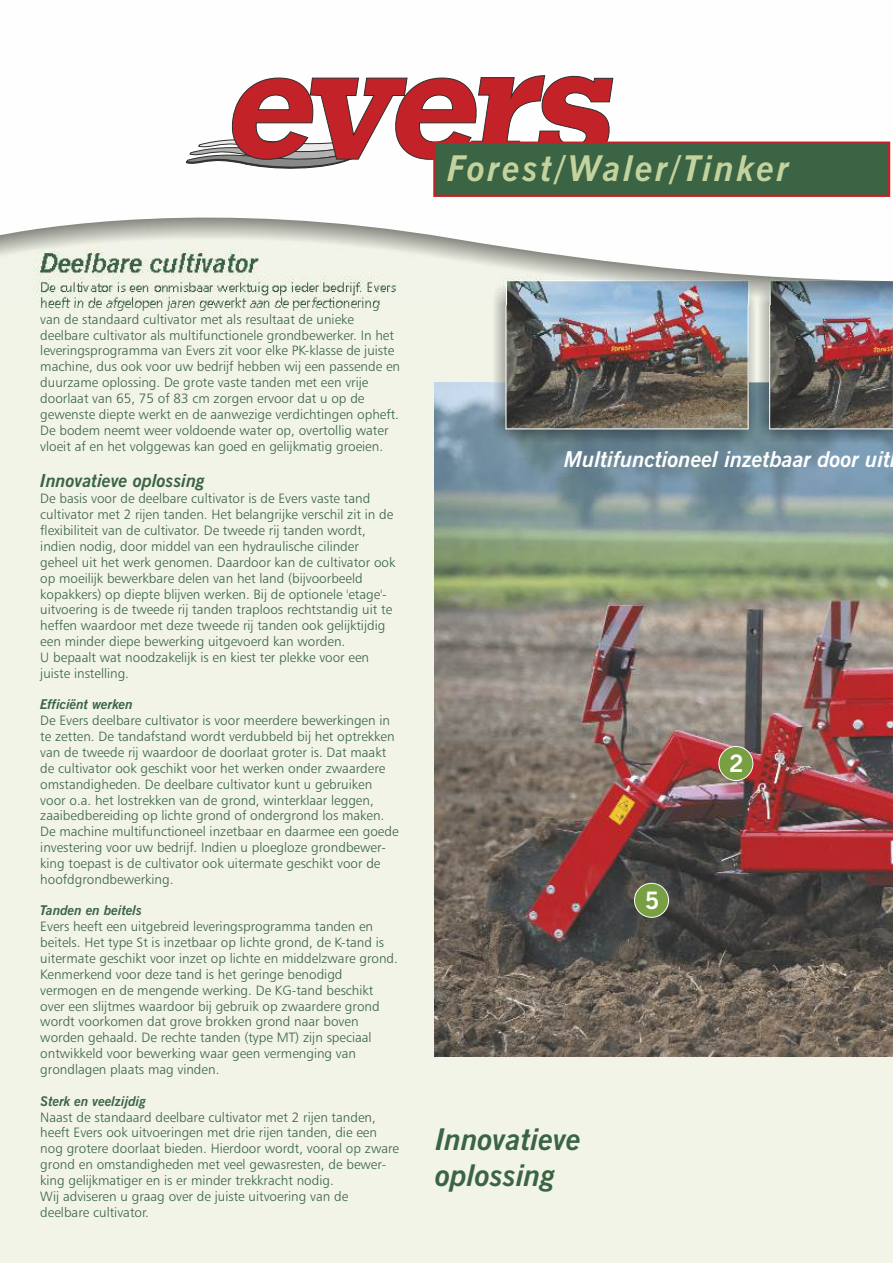
<style>
.page{position:relative;width:893px;height:1263px;background:#fff}
.page>*{position:absolute;margin:0;border:0;box-sizing:border-box;transform-origin:0 0}
.t1{font:italic 700 35.55px "News Gothic BT";letter-spacing:.07em;color:#c4d39e}
.t2{font:italic 700 30px/36px "News Gothic BT";color:#3a6444}
.t3{font:700 24px "News Gothic BT";color:#fefefe}
.t4{font:italic 700 21.9px "News Gothic BT";color:#fefefe}
.t5{font:italic 700 18px "News Gothic BT";color:#3a6444}
.t6{font:13.5px/15.9px "Humanist 777 BT Light B";color:#3a6444}
.t7{font:italic 700 13.5px "News Gothic BT";color:#3a6444}
</style>
<div class="page">
<div style="left:0;top:305px;width:893px;height:958px;background:#f1f4e7"></div>
<img style="left:435px;top:383px;width:458px;height:673px">
<img style="left:493px;top:305px;width:400px;height:139px">
<img style="left:507px;top:305px;width:240px;height:122px">
<div style="left:505px;top:281px;width:244px;height:148px;border:1px solid #fefefe"></div>
<div style="left:718px;top:746px;width:35px;height:35px;background:#78a043;border:1px solid #fefefe;border-radius:50%"></div>
<div style="left:634px;top:883px;width:35px;height:35px;background:#78a043;border:1px solid #fefefe;border-radius:50%"></div>
<img style="left:769px;top:305px;width:124px;height:124px">
<img style="left:0;top:283px;width:893px;height:22px">
<svg style="left:0;top:141px;width:893px;height:142px"></svg>
<svg style="left:186px;top:75px;width:428px;height:96px"></svg>
<div style="left:433px;top:142px;width:457px;height:55px;background:#3a6444;border:2px solid #c32328"></div>
<h1 class="t1" style="left:447px;top:154px;width:343px">Forest/Waler/Tinker</h1>
<p class="t6" style="left:40px;top:296px;width:361px">heeft in de afgelopen jaren gewerkt aan de perfectionering van de standaard cultivator met als resultaat de unieke deelbare cultivator als multifunctionele grondbewerker. In het leveringsprogramma van Evers zit voor elke PK-klasse de juiste machine, dus ook voor uw bedrijf hebben wij een passende en duurzame oplossing. De grote vaste tanden met een vrije doorlaat van 65, 75 of 83 cm zorgen ervoor dat u op de gewenste diepte werkt en de aanwezige verdichtingen opheft.<br>De bodem neemt weer voldoende water op, overtollig water vloeit af en het volggewas kan goed en gelijkmatig groeien.</p>
<h3 class="t5" style="left:40px;top:473px;width:166px">Innovatieve oplossing</h3>
<p class="t6" style="left:40px;top:492px;width:357px">De basis voor de deelbare cultivator is de Evers vaste tand cultivator met 2 rijen tanden. Het belangrijke verschil zit in de flexibiliteit van de cultivator. De tweede rij tanden wordt, indien nodig, door middel van een hydraulische cilinder geheel uit het werk genomen. Daardoor kan de cultivator ook op moeilijk bewerkbare delen van het land (bijvoorbeeld kopakkers) op diepte blijven werken. Bij de optionele 'etage'- uitvoering is de tweede rij tanden traploos rechtstandig uit te heffen waardoor met deze tweede rij tanden ook gelijktijdig een minder diepe bewerking uitgevoerd kan worden.<br>U bepaalt wat noodzakelijk is en kiest ter plekke voor een juiste instelling.</p>
<p class="t7" style="left:40px;top:699px;width:94px">Efficiënt werken</p>
<p class="t6" style="left:40px;top:714px;width:360px">De Evers deelbare cultivator is voor meerdere bewerkingen in te zetten. De tandafstand wordt verdubbeld bij het optrekken van de tweede rij waardoor de doorlaat groter is. Dat maakt de cultivator ook geschikt voor het werken onder zwaardere omstandigheden. De deelbare cultivator kunt u gebruiken voor o.a. het lostrekken van de grond, winterklaar leggen, zaaibedbereiding op lichte grond of ondergrond los maken.<br>De machine multifunctioneel inzetbaar en daarmee een goede investering voor uw bedrijf. Indien u ploegloze grondbewer&shy;king toepast is de cultivator ook uitermate geschikt voor de hoofdgrondbewerking.</p>
<p class="t7" style="left:40px;top:905px;width:103px">Tanden en beitels</p>
<p class="t6" style="left:40px;top:920px;width:359px">Evers heeft een uitgebreid leveringsprogramma tanden en beitels. Het type St is inzetbaar op lichte grond, de K-tand is uitermate geschikt voor inzet op lichte en middelzware grond.<br>Kenmerkend voor deze tand is het geringe benodigd vermogen en de mengende werking. De KG-tand beschikt over een slijtmes waardoor bij gebruik op zwaardere grond wordt voorkomen dat grove brokken grond naar boven worden gehaald. De rechte tanden (type MT) zijn speciaal ontwikkeld voor bewerking waar geen vermenging van grondlagen plaats mag vinden.</p>
<p class="t7" style="left:40px;top:1095px;width:107px">Sterk en veelzijdig</p>
<p class="t6" style="left:40px;top:1110px;width:360px">Naast de standaard deelbare cultivator met 2 rijen tanden, heeft Evers ook uitvoeringen met drie rijen tanden, die een nog grotere doorlaat bieden. Hierdoor wordt, vooral op zware grond en omstandigheden met veel gewasresten, de bewer&shy;king gelijkmatiger en is er minder trekkracht nodig.<br>Wij adviseren u graag over de juiste uitvoering van de deelbare cultivator.</p>
<h3 class="t4" style="left:564px;top:450px;width:328px">Multifunctioneel inzetbaar door uit</h3>
<h3 class="t3" style="left:645px;top:891px;width:16px">5</h3>
<h3 class="t3" style="left:729px;top:753px;width:16px">2</h3>
<h2 class="t2" style="left:435px;top:1124px;width:147px">Innovatieve oplossing</h2>
</div>
